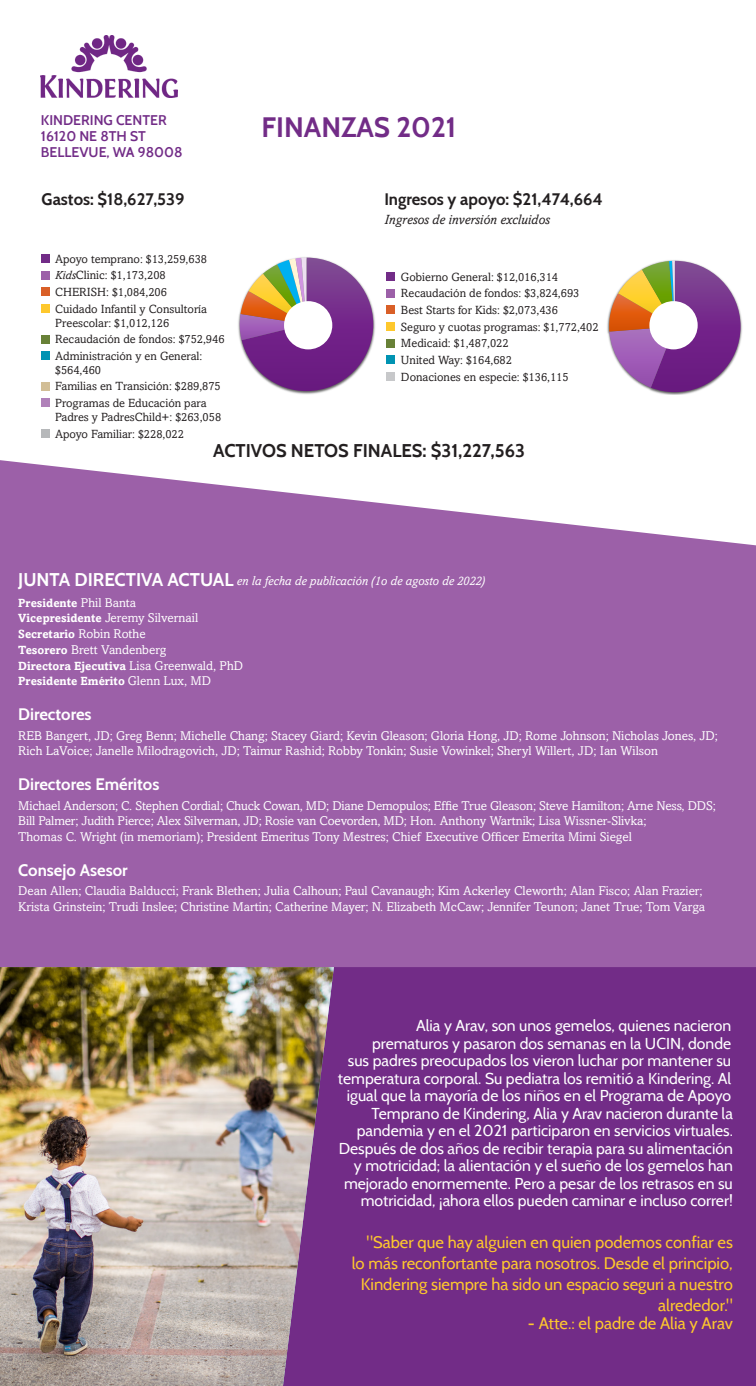
<style>
.page{position:relative;width:756px;height:1386px;background:#fff}
.page>*{position:absolute;margin:0;border:0;box-sizing:border-box;transform-origin:0 0}
.KIN_ARC_Subhead__La{font:700 28px "Cabin";color:#722c87}
.KIN_ARC_Subhead{font:700 18.38px "Cabin";color:#231f20}
.KIN_ARC_Subhead-2{font:700 18.38px "Cabin";color:#fff}
.KIN_ARC_Board_Names{font:16.62px/21px "Cabin";color:#fec82d;text-align:right}
.KIN_ARC_Subhead__2{font:700 16.62px "Cabin";color:#231f20}
.KIN_ARC_Board_Names-2{font:700 16.62px "Cabin";color:#fff}
.KIN_ARC_Board_Names-3{font:15.75px/17.5px "Cabin";color:#fff;text-align:right}
.KIN_ARC_Subhead__La-2{font:600 14px/15.8px "Cabin";color:#722c87}
.KIN_ARC_Body__no_sp{font:italic 14px "Livingston";color:#231f20}
.KIN_ARC_Board_Names-4{font:13.12px/15.8px "Livingston";color:#fff}
.KIN_ARC_Board_Names-5{font:italic 13.12px "Livingston";color:#fff}
.KIN_ARC_Stats_Text{font:12.25px/14px "Livingston";color:#231f20}
.KIN_ARC_Board_Names-6{font:700 12.25px/15.8px "Livingston";color:#fff}
.s1{font-style:italic}
.s2{font-weight:400;font-size:13.12px}
.s3{font-weight:700;font-size:12.25px}
</style>
<div class="page">
<div style="left:0;top:962px;width:756px;height:424px;background:#722c87"></div>
<svg style="left:0;top:460px;width:756px;height:507px;background:#a46daf"></svg>
<svg style="left:607px;top:260px;width:135px;height:135px"></svg>
<div style="left:387px;top:273px;width:8px;height:8px;background:#722c87"></div>
<div style="left:387px;top:289px;width:8px;height:8px;background:#9c60a8"></div>
<div style="left:387px;top:306px;width:8px;height:8px;background:#d95f27"></div>
<div style="left:387px;top:323px;width:8px;height:8px;background:#fec82d"></div>
<div style="left:387px;top:339px;width:8px;height:8px;background:#688137"></div>
<div style="left:387px;top:356px;width:8px;height:8px;background:#0093b2"></div>
<div style="left:387px;top:372px;width:8px;height:9px;background:#c7c8ca"></div>
<div style="left:41px;top:255px;width:8px;height:8px;background:#722c87"></div>
<div style="left:41px;top:271px;width:8px;height:8px;background:#9c60a8"></div>
<div style="left:41px;top:288px;width:8px;height:8px;background:#d95f27"></div>
<div style="left:41px;top:304px;width:8px;height:9px;background:#fec82d"></div>
<div style="left:41px;top:335px;width:8px;height:8px;background:#688137"></div>
<div style="left:41px;top:352px;width:8px;height:8px;background:#0093b2"></div>
<div style="left:41px;top:382px;width:8px;height:8px;background:#d2be96"></div>
<div style="left:41px;top:399px;width:8px;height:8px;background:#b081b9"></div>
<div style="left:41px;top:430px;width:8px;height:8px;background:#b6b8ba"></div>
<img style="left:0;top:967px;width:334px;height:419px">
<svg style="left:238px;top:257px;width:137px;height:138px"></svg>
<div style="left:284px;top:301px;width:48px;height:48px;background:#fff;border-radius:50%"></div>
<div style="left:649px;top:301px;width:49px;height:48px;background:#fff;border-radius:50%"></div>
<img style="left:41px;top:35px;width:136px;height:63px">
<p class="KIN_ARC_Subhead__La-2" style="left:41px;top:112px;width:143px">KINDERING CENTER<br>16120 NE 8TH ST<br>BELLEVUE, WA 98008</p>
<p class="KIN_ARC_Subhead__2" style="left:42px;top:186px;width:144px">Gastos: $18,627,539</p>
<p class="KIN_ARC_Subhead__La" style="left:261px;top:105px;width:196px">FINANZAS 2021</p>
<p class="KIN_ARC_Subhead__2" style="left:384px;top:186px;width:220px">Ingresos y apoyo: $21,474,664</p>
<p class="KIN_ARC_Body__no_sp" style="left:384px;top:211px;width:167px">Ingresos de inversión excluidos</p>
<p class="KIN_ARC_Stats_Text" style="left:55px;top:252px;width:153px">Apoyo temprano: $13,259,638</p>
<p class="KIN_ARC_Stats_Text" style="left:55px;top:268px;width:112px"><span class="s1">Kids</span>Clinic: $1,173,208</p>
<p class="KIN_ARC_Stats_Text" style="left:55px;top:285px;width:113px">CHERISH: $1,084,206</p>
<p class="KIN_ARC_Stats_Text" style="left:55px;top:302px;width:153px">Cuidado Infantil y Consultoría<br>Preescolar: $1,012,126</p>
<p class="KIN_ARC_Stats_Text" style="left:55px;top:332px;width:171px">Recaudación de fondos: $752,946</p>
<p class="KIN_ARC_Stats_Text" style="left:55px;top:349px;width:149px">Administración y en General: $564,460</p>
<p class="KIN_ARC_Stats_Text" style="left:55px;top:379px;width:167px">Familias en Transición: $289,875</p>
<p class="KIN_ARC_Stats_Text" style="left:55px;top:396px;width:168px">Programas de Educación para<br>Padres y PadresChild+: $263,058</p>
<p class="KIN_ARC_Stats_Text" style="left:55px;top:427px;width:130px">Apoyo Familiar: $228,022</p>
<p class="KIN_ARC_Stats_Text" style="left:401px;top:270px;width:159px">Gobierno General: $12,016,314</p>
<p class="KIN_ARC_Stats_Text" style="left:401px;top:286px;width:180px">Recaudación de fondos: $3,824,693</p>
<p class="KIN_ARC_Stats_Text" style="left:401px;top:303px;width:159px">Best Starts for Kids: $2,073,436</p>
<p class="KIN_ARC_Stats_Text" style="left:401px;top:320px;width:199px">Seguro y cuotas programas: $1,772,402</p>
<p class="KIN_ARC_Stats_Text" style="left:401px;top:336px;width:109px">Medicaid: $1,487,022</p>
<p class="KIN_ARC_Stats_Text" style="left:401px;top:353px;width:113px">United Way: $164,682</p>
<p class="KIN_ARC_Stats_Text" style="left:401px;top:370px;width:169px">Donaciones en especie: $136,115</p>
<p class="KIN_ARC_Subhead" style="left:213px;top:437px;width:313px">ACTIVOS NETOS FINALES: $31,227,563</p>
<p class="KIN_ARC_Subhead-2" style="left:18px;top:565px;width:217px">JUNTA DIRECTIVA ACTUAL</p>
<p class="KIN_ARC_Board_Names-6" style="left:18px;top:595px;width:119px">Presidente <span class="s2">Phil Banta</span></p>
<p class="KIN_ARC_Board_Names-4" style="left:18px;top:610px;width:181px"><span class="s3">Vicepresidente</span> Jeremy Silvernail</p>
<p class="KIN_ARC_Board_Names-6" style="left:18px;top:626px;width:129px">Secretario <span class="s2">Robin Rothe</span></p>
<p class="KIN_ARC_Board_Names-4" style="left:18px;top:642px;width:150px"><span class="s3">Tesorero</span> Brett Vandenberg</p>
<p class="KIN_ARC_Board_Names-6" style="left:18px;top:658px;width:226px">Directora Ejecutiva <span class="s2">Lisa Greenwald, PhD<br></span>Presidente Emérito <span class="s2">Glenn Lux, MD</span></p>
<p class="KIN_ARC_Board_Names-2" style="left:18px;top:701px;width:75px">Directores</p>
<p class="KIN_ARC_Board_Names-4" style="left:18px;top:727px;width:701px">REB Bangert, JD; Greg Benn; Michelle Chang; Stacey Giard; Kevin Gleason; Gloria Hong, JD; Rome Johnson; Nicholas Jones, JD;<br>Rich LaVoice; Janelle Milodragovich, JD; Taimur Rashid; Robby Tonkin; Susie Vowinkel; Sheryl Willert, JD; Ian Wilson</p>
<p class="KIN_ARC_Board_Names-2" style="left:18px;top:771px;width:143px">Directores Eméritos</p>
<p class="KIN_ARC_Board_Names-4" style="left:18px;top:797px;width:699px">Michael Anderson; C. Stephen Cordial; Chuck Cowan, MD; Diane Demopulos; Effie True Gleason; Steve Hamilton; Arne Ness, DDS;<br>Bill Palmer; Judith Pierce; Alex Silverman, JD; Rosie van Coevorden, MD; Hon. Anthony Wartnik; Lisa Wissner-Slivka;<br>Thomas C. Wright (in memoriam); President Emeritus Tony Mestres; Chief Executive Officer Emerita Mimi Siegel</p>
<p class="KIN_ARC_Board_Names-2" style="left:18px;top:857px;width:111px">Consejo Asesor</p>
<p class="KIN_ARC_Board_Names-4" style="left:18px;top:883px;width:688px">Dean Allen; Claudia Balducci; Frank Blethen; Julia Calhoun; Paul Cavanaugh; Kim Ackerley Cleworth; Alan Fisco; Alan Frazier;<br>Krista Grinstein; Trudi Inslee; Christine Martin; Catherine Mayer; N. Elizabeth McCaw; Jennifer Teunon; Janet True; Tom Varga</p>
<p class="KIN_ARC_Board_Names-5" style="left:237px;top:573px;width:250px">en la fecha de publicación (1o de agosto de 2022)</p>
<p class="KIN_ARC_Board_Names-3" style="left:338px;top:1017px;width:396px">Alia y Arav, son unos gemelos, quienes nacieron prematuros y pasaron dos semanas en la UCIN, donde<br>sus padres preocupados los vieron luchar por mantener su temperatura corporal. Su pediatra los remitió a Kindering. Al igual que la mayoría de los niños en el Programa de Apoyo Temprano de Kindering, Alia y Arav nacieron durante la pandemia y en el 2021 participaron en servicios virtuales.<br>Después de dos años de recibir terapia para su alimentación y motricidad; la alientación y el sueño de los gemelos han mejorado enormemente. Pero a pesar de los retrasos en su motricidad, ¡ahora ellos pueden caminar e incluso correr!</p>
<p class="KIN_ARC_Board_Names" style="left:352px;top:1232px;width:383px">"Saber que hay alguien en quien podemos confiar es lo más reconfortante para nosotros. Desde el principio, Kindering siempre ha sido un espacio seguri a nuestro alrededor."</p>
<p class="KIN_ARC_Board_Names" style="left:528px;top:1312px;width:207px">- Atte.: el padre de Alia y Arav</p>
</div>
